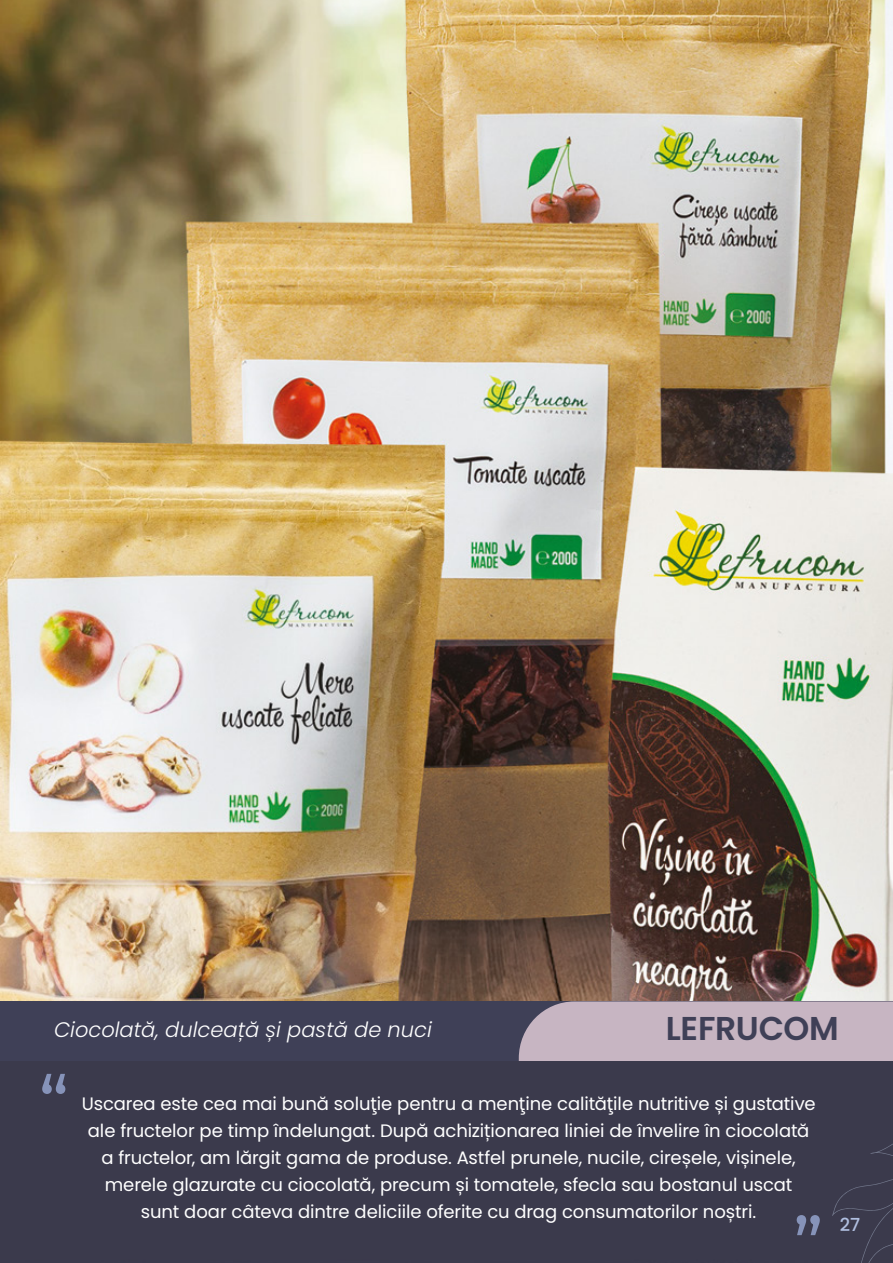
<style>
.page{position:relative;width:893px;height:1263px;background:#fff}
.page>*{position:absolute;margin:0;border:0;box-sizing:border-box;transform-origin:0 0}
.t1{font:100 72px "Montserrat";color:#8693b9}
.t2{font:600 33px "Poppins";letter-spacing:-.015em;color:#3f4057}
.t3{font:italic 300 21px "Poppins";color:#fff}
.t4{font:18px/27px "Poppins";letter-spacing:-.005em;color:#fff;text-align:center}
.t5{font:500 18px "Poppins";color:#b0bfe0}
</style>
<div class="page">
<img style="left:0;top:0;width:893px;height:1263px">
<div style="left:832px;top:1177px;width:61px;height:86px;background:#3b3a4c"></div>
<svg style="left:870px;top:1136px;width:23px;height:22px"></svg>
<div style="left:0;top:1001px;width:893px;height:60px;background:#3f4057"></div>
<div style="left:519px;top:1001px;width:374px;height:60px;background:#c7b5c2"></div>
<p class="t3" style="left:54px;top:1018px;width:379px">Ciocolată, dulceață și pastă de nuci</p>
<h2 class="t2" style="left:666px;top:1010px;width:175px">LEFRUCOM</h2>
<h1 class="t1" style="left:39px;top:1054px;width:31px">“</h1>
<p class="t4" style="left:82px;top:1090px;width:735px">Uscarea este cea mai bună soluţie pentru a menţine calităţile nutritive și gustative ale fructelor pe timp îndelungat. După achiziționarea liniei de învelire în ciocolată a fructelor, am lărgit gama de produse. Astfel prunele, nucile, cireșele, vișinele, merele glazurate cu ciocolată, precum și tomatele, sfecla sau bostanul uscat<br>sunt doar câteva dintre deliciile oferite cu drag consumatorilor noștri.</p>
<h1 class="t1" style="left:793px;top:1195px;width:31px">”</h1>
<p class="t5" style="left:840px;top:1214px;width:22px">27</p>
</div>
